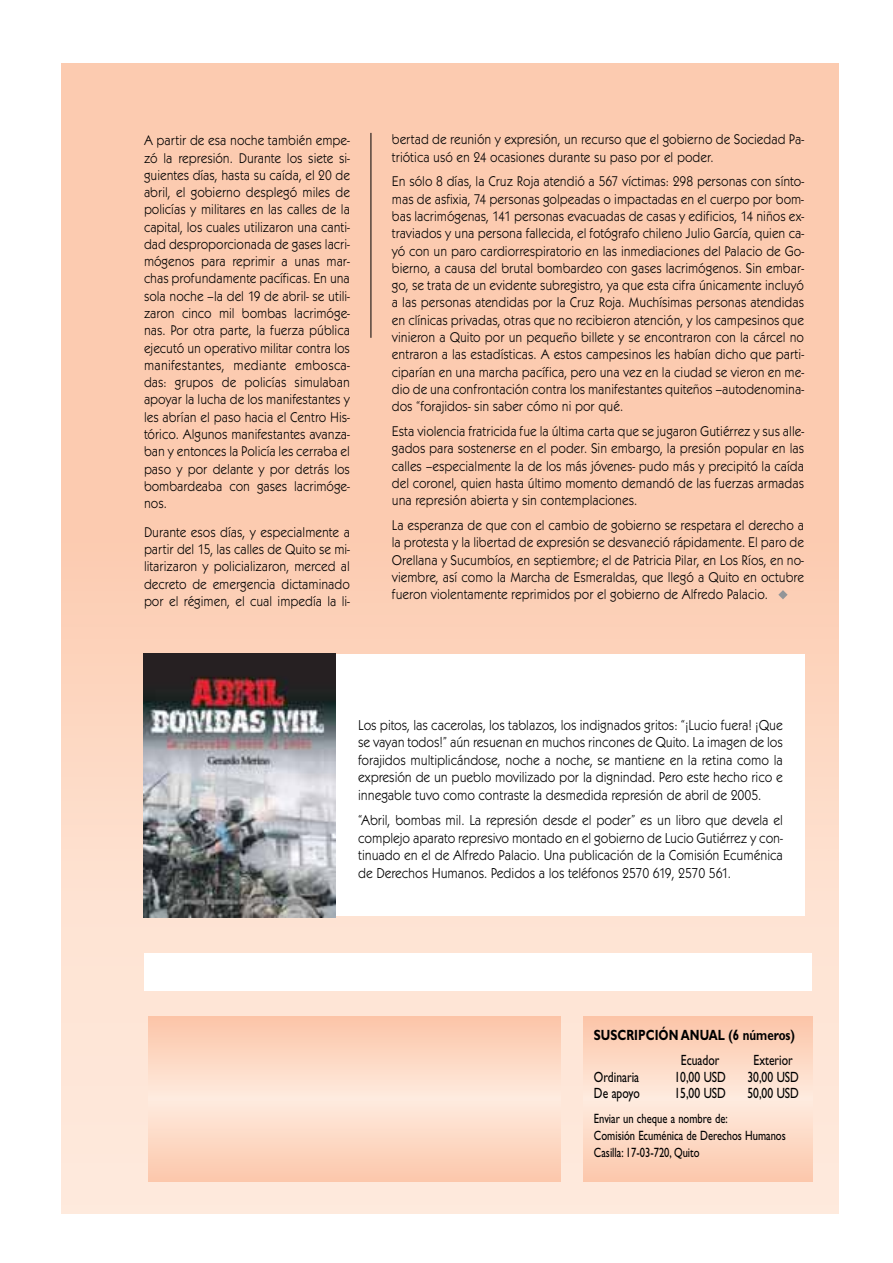
<style>
.page{position:relative;width:893px;height:1263px;background:#fff}
.page>*{position:absolute;margin:0;border:0;box-sizing:border-box;transform-origin:0 0}
.t1{font:14.85px/17.5px "Kabel Itc T";letter-spacing:-.005em;color:#000;text-align:justify;scale:.9 1}
.t2{font:14.85px "Gill Sans";color:#000;scale:.78 1}
.t3{font:700 14.85px "Gill Sans";color:#000;scale:.78 1}
.t4{font:14.55px/17.2px "Kabel Itc T";color:#000;text-align:justify;scale:.9 1}
.t5{font:13.5px/16.8px "Gill Sans";color:#000;scale:.78 1}
</style>
<div class="page">
<div style="left:62px;top:63px;width:776px;height:1150px;background:linear-gradient(to bottom,#fbc3a4,#fee9dc)"></div>
<svg style="left:148px;top:1016px;width:413px;height:165px;background:#fdd8c3"></svg>
<svg style="left:583px;top:1016px;width:229px;height:165px;background:#fdd8c3"></svg>
<div style="left:145px;top:954px;width:666px;height:37px;background:#fff"></div>
<div style="left:143px;top:655px;width:662px;height:261px;background:#fff"></div>
<img style="left:143px;top:654px;width:192px;height:263px">
<svg style="left:778px;top:590px;width:9px;height:9px"></svg>
<hr style="left:370px;top:133px;width:1px;height:205px;background:#000">
<p class="t4" style="left:144px;top:134px;width:230px">A partir de esa noche también empe&shy;zó la represión. Durante los siete si&shy;guientes días, hasta su caída, el 20 de abril, el gobierno desplegó miles de policías y militares en las calles de la capital, los cuales utilizaron una canti&shy;dad desproporcionada de gases lacri&shy;mógenos para reprimir a unas mar&shy;chas profundamente pacíficas. En una sola noche –la del 19 de abril- se utili&shy;zaron cinco mil bombas lacrimóge&shy;nas. Por otra parte, la fuerza pública ejecutó un operativo militar contra los manifestantes, mediante embosca&shy;das: grupos de policías simulaban apoyar la lucha de los manifestantes y les abrían el paso hacia el Centro His&shy;tórico. Algunos manifestantes avanza&shy;ban y entonces la Policía les cerraba el paso y por delante y por detrás los bombardeaba con gases lacrimóge&shy;nos.</p>
<p class="t4" style="left:144px;top:525px;width:230px">Durante esos días, y especialmente a partir del 15, las calles de Quito se mi&shy;litarizaron y policializaron, merced al decreto de emergencia dictaminado por el régimen, el cual impedía la li-</p>
<p class="t4" style="left:392px;top:133px;width:459px">bertad de reunión y expresión, un recurso que el gobierno de Sociedad Pa&shy;triótica usó en 24 ocasiones durante su paso por el poder.</p>
<p class="t4" style="left:392px;top:175px;width:459px">En sólo 8 días, la Cruz Roja atendió a 567 víctimas: 298 personas con sínto&shy;mas de asfixia, 74 personas golpeadas o impactadas en el cuerpo por bom&shy;bas lacrimógenas, 141 personas evacuadas de casas y edificios, 14 niños ex&shy;traviados y una persona fallecida, el fotógrafo chileno Julio García, quien ca&shy;yó con un paro cardiorrespiratorio en las inmediaciones del Palacio de Go&shy;bierno, a causa del brutal bombardeo con gases lacrimógenos. Sin embar&shy;go, se trata de un evidente subregistro, ya que esta cifra únicamente incluyó a las personas atendidas por la Cruz Roja. Muchísimas personas atendidas en clínicas privadas, otras que no recibieron atención, y los campesinos que vinieron a Quito por un pequeño billete y se encontraron con la cárcel no entraron a las estadísticas. A estos campesinos les habían dicho que parti&shy;ciparían en una marcha pacífica, pero una vez en la ciudad se vieron en me&shy;dio de una confrontación contra los manifestantes quiteños –autodenomina&shy;dos “forajidos- sin saber cómo ni por qué.</p>
<p class="t4" style="left:392px;top:425px;width:459px">Esta violencia fratricida fue la última carta que se jugaron Gutiérrez y sus alle&shy;gados para sostenerse en el poder. Sin embargo, la presión popular en las calles –especialmente la de los más jóvenes- pudo más y precipitó la caída del coronel, quien hasta último momento demandó de las fuerzas armadas una represión abierta y sin contemplaciones.</p>
<p class="t4" style="left:392px;top:519px;width:459px">La esperanza de que con el cambio de gobierno se respetara el derecho a la protesta y la libertad de expresión se desvaneció rápidamente. El paro de Orellana y Sucumbíos, en septiembre; el de Patricia Pilar, en Los Ríos, en no&shy;viembre, así como la Marcha de Esmeraldas, que llegó a Quito en octubre fueron violentamente reprimidos por el gobierno de Alfredo Palacio.</p>
<p class="t1" style="left:358px;top:718px;width:473px">Los pitos, las cacerolas, los tablazos, los indignados gritos: “¡Lucio fuera! ¡Que se vayan todos!” aún resuenan en muchos rincones de Quito. La imagen de los forajidos multiplicándose, noche a noche, se mantiene en la retina como la expresión de un pueblo movilizado por la dignindad. Pero este hecho rico e innegable tuvo como contraste la desmedida represión de abril de 2005.</p>
<p class="t1" style="left:358px;top:813px;width:473px">“Abril, bombas mil. La represión desde el poder” es un libro que devela el complejo aparato represivo montado en el gobierno de Lucio Gutiérrez y con&shy;tinuado en el de Alfredo Palacio. Una publicación de la Comisión Ecuménica de Derechos Humanos. Pedidos a los teléfonos 2570 619, 2570 561.</p>
<p class="t3" style="left:594px;top:1030px;width:259px">SUSCRIPCIÓN ANUAL (6 números)</p>
<p class="t2" style="left:681px;top:1055px;width:51px">Ecuador</p>
<p class="t2" style="left:753px;top:1055px;width:52px">Exterior</p>
<p class="t2" style="left:594px;top:1071px;width:59px">Ordinaria</p>
<p class="t2" style="left:674px;top:1071px;width:67px">10,00 USD</p>
<p class="t2" style="left:747px;top:1071px;width:67px">30,00 USD</p>
<p class="t2" style="left:594px;top:1088px;width:60px">De apoyo</p>
<p class="t2" style="left:674px;top:1088px;width:67px">15,00 USD</p>
<p class="t2" style="left:747px;top:1088px;width:67px">50,00 USD</p>
<p class="t5" style="left:594px;top:1111px;width:247px">Enviar un cheque a nombre de:<br>Comisión Ecuménica de Derechos Humanos<br>Casilla: 17-03-720, Quito</p>
</div>
